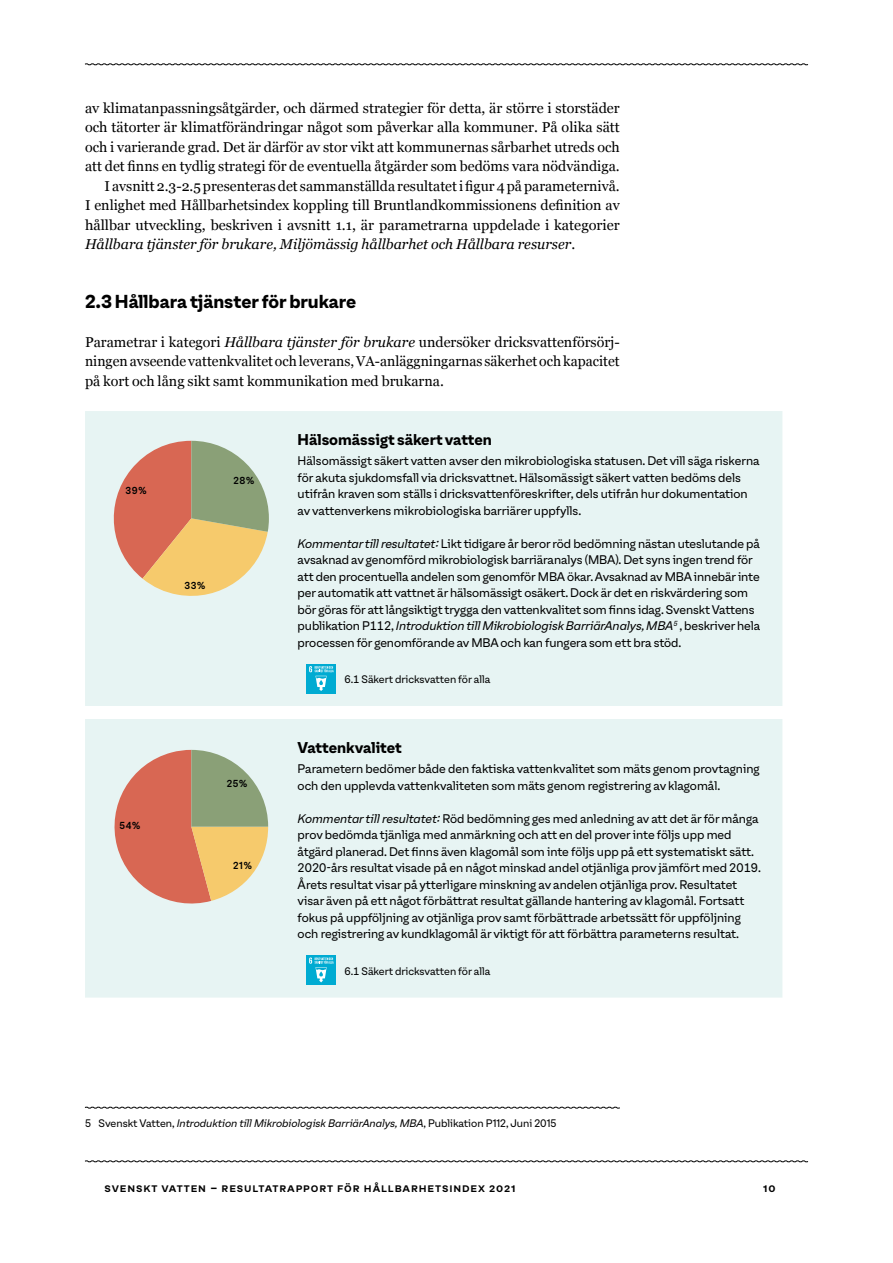
<style>
.page{position:relative;width:893px;height:1263px;background:#fff}
.page>*{position:absolute;margin:0;border:0;box-sizing:border-box;transform-origin:0 0}
.RUBRIK_2{font:700 18px "Oli Grotesk L";letter-spacing:-.005em;color:#000}
.TABELL_BOLD_STÖRRE{font:700 15px "Oli Grotesk L";color:#000}
.TEXT_INDRAG{font:14.25px/19.5px "Georgia";color:#000;text-align:justify}
.Body_Text{font:14.25px/19.5px "Georgia";color:#000;text-align:justify}
.TEXT{font:14.25px/19.5px "Georgia";color:#000;text-align:justify}
.TABELL{font:12px/16.5px "Oli Grotesk L";color:#000}
.t1{font:500 12px "Oli Grotesk L";letter-spacing:.075em;color:#000}
.FOTNOT{font:italic 10.5px "Oli Grotesk L";color:#000}
.TABELL-2{font:10.5px "Oli Grotesk L";color:#000}
.Specialruta_mål{font:10.5px "Oli Grotesk L";color:#000}
.t2{font:500 9.75px "Oli Grotesk L";letter-spacing:.07em;color:#000}
.s1{font-style:italic}
.s2{font-family:"Oli Grotesk L";font-weight:500;color:#fff}
.s3{font-style:normal}
</style>
<div class="page">
<div style="left:85px;top:411px;width:697px;height:586px;background:#e7f4f3"></div>
<div style="left:85px;top:706px;width:697px;height:13px;background:#fff"></div>
<svg style="left:106px;top:441px;width:163px;height:161px;background:#d3b18d"></svg>
<div style="left:306px;top:664px;width:30px;height:29px;background:#00abd2"></div>
<svg style="left:309px;top:666px;width:25px;height:25px"></svg>
<svg style="left:106px;top:750px;width:162px;height:162px;background:#d3a88c"></svg>
<div style="left:306px;top:955px;width:30px;height:30px;background:#00abd2"></div>
<svg style="left:309px;top:957px;width:25px;height:25px"></svg>
<svg style="left:84px;top:1106px;width:536px;height:3px"></svg>
<svg style="left:85px;top:1160px;width:723px;height:2px"></svg>
<svg style="left:85px;top:63px;width:723px;height:3px"></svg>
<p class="TEXT_INDRAG" style="left:85px;top:97px;width:536px">av klimatanpassningsåtgärder, och därmed strategier för detta, är större i storstäder och tätorter är klimatförändringar något som påverkar alla kommuner. På olika sätt och i varierande grad. Det är därför av stor vikt att kommunernas sårbarhet utreds och att det finns en tydlig strategi för de eventuella åtgärder som bedöms vara nödvändiga.</p>
<p class="Body_Text" style="left:85px;top:175px;width:536px;text-indent:20px">I avsnitt 2.3-2.5 presenteras det sammanställda resultatet i figur 4 på parameternivå.<br>I enlighet med Hållbarhetsindex koppling till Bruntlandkommissionens definition av hållbar utveckling, beskriven i avsnitt 1.1, är parametrarna uppdelade i kategorier <span class="s1">Hållbara tjänster för brukare, Miljömässig hållbarhet och Hållbara resurser</span>.</p>
<p class="RUBRIK_2" style="left:85px;top:287px;width:273px">2.3 Hållbara tjänster för brukare</p>
<p class="TEXT" style="left:85px;top:331px;width:536px">Parametrar i kategori <span class="s1">Hållbara tjänster för brukare</span> undersöker dricksvattenförsörj&shy;ningen avseende vattenkvalitet och leverans, VA-anläggningarnas säkerhet och kapacitet på kort och lång sikt samt kommunikation med brukarna. <span class="s2">5</span></p>
<p class="t2" style="left:125px;top:483px;width:23px">39%</p>
<p class="t2" style="left:233px;top:473px;width:22px">28%</p>
<p class="t2" style="left:184px;top:578px;width:23px">33%</p>
<p class="t2" style="left:119px;top:818px;width:22px">54%</p>
<p class="t2" style="left:227px;top:775px;width:22px">25%</p>
<p class="t2" style="left:233px;top:857px;width:20px">21%</p>
<p class="TABELL_BOLD_STÖRRE" style="left:298px;top:428px;width:196px">Hälsomässigt säkert vatten</p>
<p class="TABELL" style="left:298px;top:452px;width:463px">Hälsomässigt säkert vatten avser den mikrobiologiska statusen. Det vill säga riskerna för akuta sjukdomsfall via dricksvattnet. Hälsomässigt säkert vatten bedöms dels utifrån kraven som ställs i dricksvattenföreskrifter, dels utifrån hur dokumentation av vattenverkens mikrobiologiska barriärer uppfylls.</p>
<p class="TABELL" style="left:298px;top:534px;width:464px"><span class="s1">Kommentar till resultatet:</span> Likt tidigare år beror röd bedömning nästan uteslutande på avsaknad av genomförd mikrobiologisk barriäranalys (MBA). Det syns ingen trend för att den procentuella andelen som genomför MBA ökar. Avsaknad av MBA innebär inte per automatik att vattnet är hälsomässigt osäkert. Dock är det en riskvärdering som bör göras för att långsiktigt trygga den vattenkvalitet som finns idag. Svenskt Vattens publikation P112, <span class="s1">Introduktion till Mikrobiologisk BarriärAnalys, MBA</span><sup>5</sup> , beskriver hela processen för genomförande av MBA och kan fungera som ett bra stöd.</p>
<p class="TABELL-2" style="left:344px;top:671px;width:147px">6.1 Säkert dricksvatten för alla</p>
<p class="TABELL_BOLD_STÖRRE" style="left:298px;top:736px;width:106px">Vattenkvalitet</p>
<p class="TABELL" style="left:298px;top:759px;width:464px">Parametern bedömer både den faktiska vattenkvalitet som mäts genom provtagning och den upplevda vattenkvaliteten som mäts genom registrering av klagomål.</p>
<p class="TABELL" style="left:298px;top:809px;width:465px"><span class="s1">Kommentar till resultatet:</span> Röd bedömning ges med anledning av att det är för många prov bedömda tjänliga med anmärkning och att en del prover inte följs upp med åtgärd planerad. Det finns även klagomål som inte följs upp på ett systematiskt sätt.<br>2020-års resultat visade på en något minskad andel otjänliga prov jämfört med 2019.<br>Årets resultat visar på ytterligare minskning av andelen otjänliga prov. Resultatet visar även på ett något förbättrat resultat gällande hantering av klagomål. Fortsatt fokus på uppföljning av otjänliga prov samt förbättrade arbetssätt för uppföljning och registrering av kundklagomål är viktigt för att förbättra parameterns resultat.</p>
<p class="Specialruta_mål" style="left:344px;top:963px;width:147px">6.1 Säkert dricksvatten för alla</p>
<p class="FOTNOT" style="left:85px;top:1115px;width:473px"><span class="s3">5 Svenskt Vatten,</span> Introduktion till Mikrobiologisk BarriärAnalys, MBA<span class="s3">, Publikation P112, Juni 2015</span></p>
<p class="t1" style="left:105px;top:1178px;width:413px">Svenskt vatten – Resultatrapport för Hållbarhetsindex 2021</p>
<p class="t1" style="left:763px;top:1178px;width:14px">10</p>
</div>
